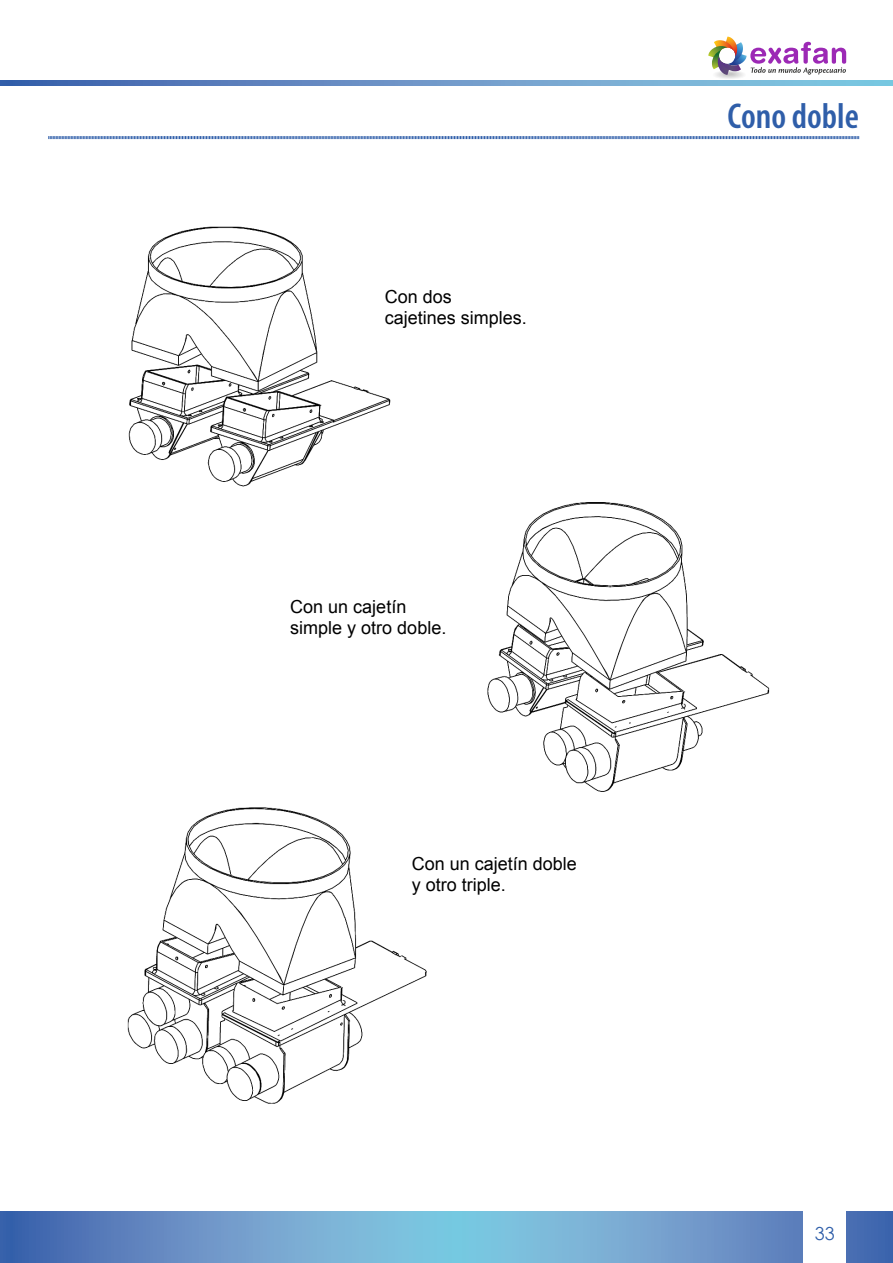
<style>
.page{position:relative;width:893px;height:1263px;background:#fff}
.page>*{position:absolute;margin:0;border:0;box-sizing:border-box;transform-origin:0 0}
.t1{font:600 condensed 36px "Myriad Pro";color:#2f5ea9}
.t2{font:18px/21px "Arial";color:#000}
.t3{font:18px "Century Gothic";color:#2f5ea9}
</style>
<div class="page">
<svg style="left:13px;top:1212px;width:880px;height:51px;background:#6c9dcb"></svg>
<svg style="left:13px;top:81px;width:880px;height:4px;background:#6998c9"></svg>
<div style="left:804px;top:1211px;width:42px;height:52px;background:#fff"></div>
<div style="left:0;top:1212px;width:13px;height:51px;background:#3460aa"></div>
<svg style="left:0;top:81px;width:13px;height:4px"></svg>
<img style="left:127px;top:226px;width:643px;height:878px">
<div style="left:714px;top:71px;width:31px;height:8px;background:#f8f8f8;border-radius:50%"></div>
<div style="left:716px;top:71px;width:27px;height:7px;background:#f2f2f2;border-radius:50%"></div>
<div style="left:716px;top:71px;width:26px;height:7px;background:#f0f0f0;border-radius:50%"></div>
<div style="left:717px;top:71px;width:24px;height:7px;background:#ebebeb;border-radius:50%"></div>
<div style="left:718px;top:72px;width:23px;height:6px;background:#e9e9e9;border-radius:50%"></div>
<div style="left:719px;top:72px;width:21px;height:5px;background:#e5e5e5;border-radius:50%"></div>
<div style="left:721px;top:72px;width:17px;height:5px;background:#dedede;border-radius:50%"></div>
<svg style="left:708px;top:37px;width:138px;height:39px"></svg>
<svg style="left:48px;top:136px;width:811px;height:4px"></svg>
<p class="t2" style="left:385px;top:286px;width:144px">Con dos cajetines simples.</p>
<p class="t2" style="left:290px;top:596px;width:158px">Con un cajetín simple y otro doble.</p>
<p class="t2" style="left:412px;top:853px;width:167px">Con un cajetín doble y otro triple.</p>
<h1 class="t1" style="left:728px;top:96px;width:133px">Cono doble</h1>
<p class="t3" style="left:815px;top:1221px;width:21px">33</p>
</div>
